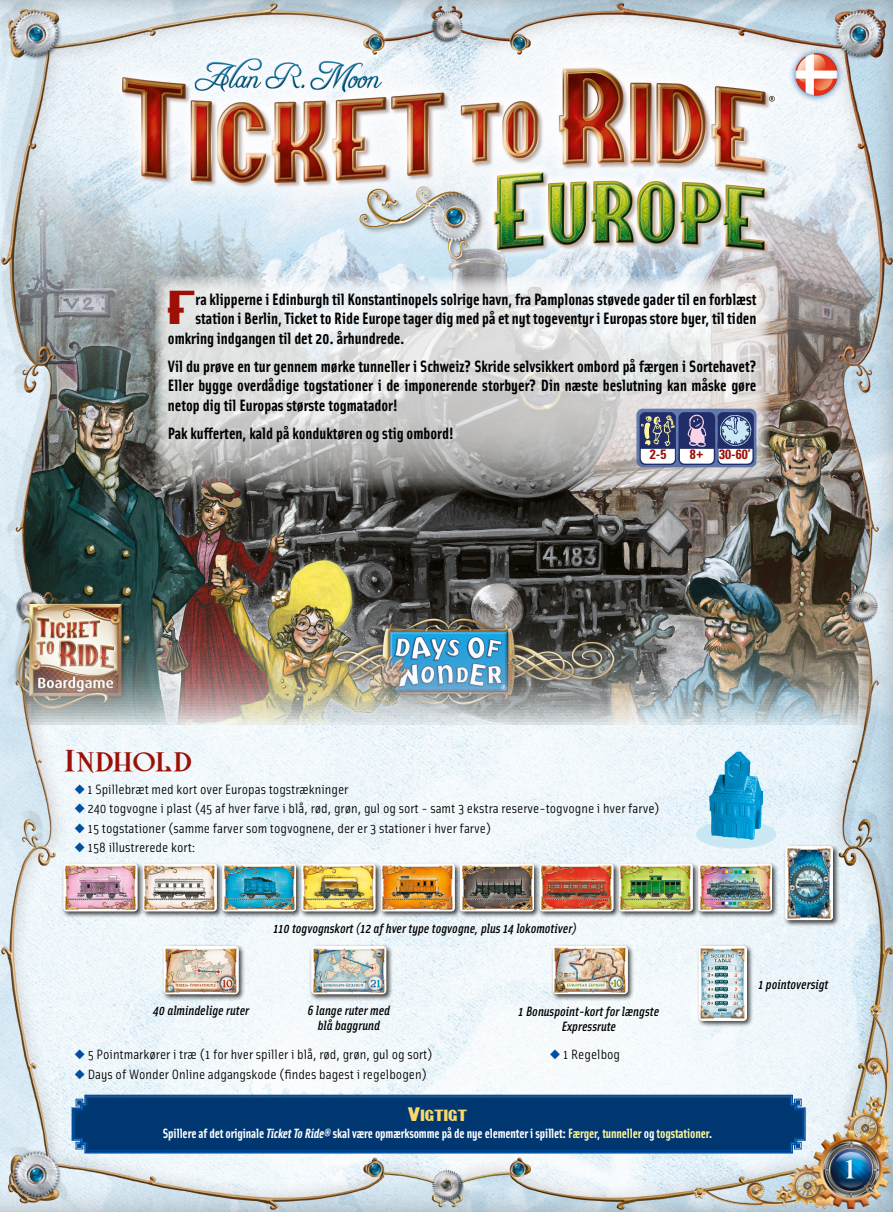
<style>
.page{position:relative;width:893px;height:1212px;background:#fff}
.page>*{position:absolute;margin:0;border:0;box-sizing:border-box;transform-origin:0 0}
.t1{font:40.2px "Chippewa Falls NF";color:#9c1006}
.t2{font:25.5px "Shangri La NF Small Caps";color:#9c1006;scale:1.1 1}
.t3{font:22.5px "Shangri La NF Small Caps";color:#fff}
.t4{font:700 16.5px/19.5px "Solex";color:#000;text-align:justify}
.t5{font:16.5px "Chippewa Falls NF";color:#fad86c}
.t6{font:13.5px "Solex OT";color:#000;scale:1.1 1}
.t7{font:italic 500 13.5px/15px "Solex";color:#000;text-align:center}
.t8{font:700 13.5px "Solex";letter-spacing:-.01em;color:#fff;scale:.96 1}
.t9{font:700 condensed 13.5px "Univers LT Pro";color:#9c1006}
.s1{color:#004f9f}
.s2{font-style:italic}
.s3{color:#fff69b}
</style>
<div class="page">
<img style="left:0;top:724px;width:893px;height:488px">
<img style="left:0;top:0;width:893px;height:724px">
<div style="left:845px;top:1159px;width:10px;height:20px;background:#003770;opacity:.75"></div>
<svg style="left:155px;top:276px;width:615px;height:218px;background:#cdcdcd"></svg>
<svg style="left:71px;top:1094px;width:735px;height:60px;background:#4f86bd"></svg>
<svg style="left:73px;top:1096px;width:731px;height:56px;background:#023973"></svg>
<div style="left:696px;top:820px;width:80px;height:28px;background:#cae8f3;border-radius:50%"></div>
<img style="left:709px;top:752px;width:54px;height:88px">
<div style="left:696px;top:861px;width:83px;height:57px;background:#000;opacity:.75"></div>
<img style="left:700px;top:864px;width:72px;height:47px">
<div style="left:379px;top:861px;width:83px;height:57px;background:#000;opacity:.75"></div>
<img style="left:383px;top:864px;width:72px;height:47px">
<div style="left:300px;top:861px;width:83px;height:57px;background:#000;opacity:.75"></div>
<img style="left:303px;top:864px;width:72px;height:47px">
<div style="left:220px;top:861px;width:83px;height:57px;background:#000;opacity:.75"></div>
<img style="left:224px;top:864px;width:72px;height:47px">
<div style="left:617px;top:861px;width:83px;height:57px;background:#000;opacity:.75"></div>
<img style="left:621px;top:864px;width:72px;height:47px">
<div style="left:783px;top:844px;width:57px;height:83px;background:#000;opacity:.75"></div>
<img style="left:785px;top:846px;width:48px;height:74px">
<div style="left:537px;top:861px;width:84px;height:57px;background:#000;opacity:.75"></div>
<img style="left:541px;top:864px;width:72px;height:47px">
<div style="left:458px;top:861px;width:83px;height:57px;background:#000;opacity:.75"></div>
<img style="left:460px;top:864px;width:74px;height:47px">
<div style="left:141px;top:861px;width:83px;height:57px;background:#000;opacity:.75"></div>
<img style="left:145px;top:864px;width:72px;height:47px">
<div style="left:62px;top:861px;width:83px;height:57px;background:#000;opacity:.75"></div>
<img style="left:64px;top:864px;width:73px;height:47px">
<div style="left:696px;top:944px;width:58px;height:83px;background:#000;opacity:.75"></div>
<img style="left:699px;top:946px;width:48px;height:75px">
<div style="left:550px;top:944px;width:85px;height:57px;background:#000;opacity:.75"></div>
<img style="left:553px;top:946px;width:75px;height:48px">
<div style="left:309px;top:944px;width:84px;height:57px;background:#000;opacity:.75"></div>
<img style="left:311px;top:946px;width:75px;height:48px">
<div style="left:161px;top:944px;width:85px;height:57px;background:#000;opacity:.75"></div>
<img style="left:164px;top:946px;width:75px;height:48px">
<div style="left:636px;top:409px;width:120px;height:58px;background:#6279ad;border-radius:6px"></div>
<img style="left:639px;top:412px;width:115px;height:53px">
<div style="left:788px;top:46px;width:56px;height:57px;background:#004f9f;opacity:.75"></div>
<img style="left:795px;top:53px;width:43px;height:43px;border-radius:21px">
<h1 class="t1" style="left:167px;top:279px;width:30px">F</h1>
<p class="t4" style="left:196px;top:289px;width:562px">ra klipperne i Edinburgh til Konstantinopels solrige havn, fra Pamplonas støvede gader til en forblæst</p>
<p class="t4" style="left:196px;top:308px;width:562px">station i Berlin, Ticket to Ride Europe tager dig med på et nyt togeventyr i Europas store byer, til tiden</p>
<p class="t4" style="left:168px;top:328px;width:238px">omkring indgangen til det 20. århundrede.</p>
<p class="t4" style="left:168px;top:356px;width:590px">Vil du prøve en tur gennem mørke tunneller i Schweiz? Skride selvsikkert ombord på færgen i Sortehavet?<br>Eller bygge overdådige togstationer i de imponerende storbyer? Din næste beslutning kan måske gøre netop dig til Europas største togmatador!</p>
<p class="t4" style="left:168px;top:423px;width:287px">Pak kufferten, kald på konduktøren og stig ombord!</p>
<p class="t9" style="left:650px;top:446px;width:18px">2-5</p>
<p class="t9" style="left:690px;top:446px;width:62px">8+ 30-60’</p>
<h2 class="t2" style="left:64px;top:742px;width:117px">Indhold</h2>
<p class="t6" style="left:74px;top:781px;width:251px"><span class="s1">◆</span> 1 Spillebræt med kort over Europas togstrækninger</p>
<p class="t6" style="left:74px;top:800px;width:534px"><span class="s1">◆</span> 240 togvogne i plast (45 af hver farve i blå, rød, grøn, gul og sort - samt 3 ekstra reserve-togvogne i hver farve)</p>
<p class="t6" style="left:74px;top:819px;width:380px"><span class="s1">◆</span> 15 togstationer (samme farver som togvognene, der er 3 stationer i hver farve)</p>
<p class="t6" style="left:74px;top:838px;width:112px"><span class="s1">◆</span> 158 illustrerede kort:</p>
<p class="t7" style="left:274px;top:921px;width:305px">110 togvognskort (12 af hver type togvogne, plus 14 lokomotiver)</p>
<p class="t7" style="left:153px;top:1002px;width:97px">40 almindelige ruter</p>
<p class="t7" style="left:307px;top:1002px;width:84px">6 lange ruter med blå baggrund</p>
<p class="t7" style="left:519px;top:1003px;width:142px">1 Bonuspoint-kort for længste<br>Expressrute</p>
<p class="t6" style="left:74px;top:1046px;width:327px"><span class="s1">◆</span> 5 Pointmarkører i træ (1 for hver spiller i blå, rød, grøn, gul og sort)</p>
<p class="t6" style="left:550px;top:1046px;width:65px"><span class="s1">◆</span> 1 Regelbog</p>
<p class="t6" style="left:74px;top:1065px;width:322px"><span class="s1">◆</span> Days of Wonder Online adgangskode (findes bagest i regelbogen)</p>
<p class="t5" style="left:408px;top:1103px;width:61px">Vigtigt</p>
<p class="t8" style="left:163px;top:1124px;width:574px">Spillere af det originale <span class="s2">Ticket To Ride®</span> skal være opmærksomme på de nye elementer i spillet: <span class="s3">Færger</span>, <span class="s3">tunneller</span> og <span class="s3">togstationer</span>.</p>
<p class="t7" style="left:759px;top:976px;width:71px">1 pointoversigt</p>
<h3 class="t3" style="left:845px;top:1153px;width:12px">1</h3>
</div>
